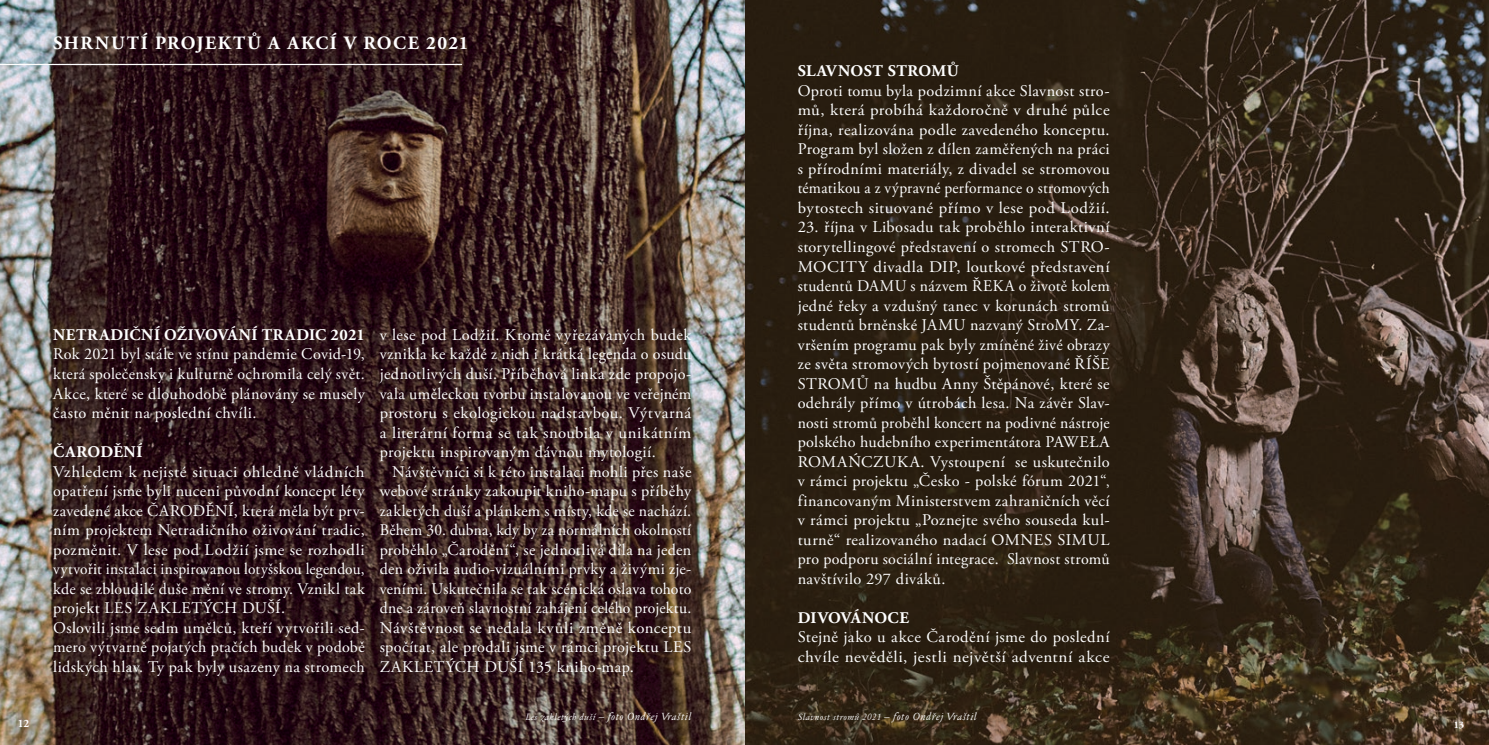
<style>
.page{position:relative;width:1489px;height:745px;background:#fff}
.page>*{position:absolute;margin:0;border:0;box-sizing:border-box;transform-origin:0 0}
.t1{font:700 18.75px "Adobe Garamond Pro";letter-spacing:.08em;color:#fff}
.t2{font:16.25px/19.5px "Adobe Garamond Pro";letter-spacing:.025em;color:#fff;text-align:justify}
.t3{font:16.25px/19.5px "Adobe Garamond Pro";letter-spacing:.025em;color:#fff;text-align:justify;scale:.95 1}
.t4{font:16.25px/19.5px "Adobe Garamond Pro";letter-spacing:.025em;color:#fff;text-align:justify;scale:1.05 1}
.t5{font:700 16.25px "Adobe Garamond Pro";letter-spacing:.035em;color:#fff}
.t6{font:700 16.25px "Adobe Garamond Pro";letter-spacing:.01em;color:#fff}
.t7{font:700 11.25px "Adobe Garamond Pro";color:#fff}
.t8{font:italic 10px "Jannon Text CE";letter-spacing:.05em;color:#fff}
.t9{font:700 10px "Adobe Garamond Pro";color:#fff}
.t10{font:italic 8.75px "Jannon Text CE";letter-spacing:.05em;color:#fff}
.s1{font-size:8.75px}
.s2{font-size:10px}
</style>
<div class="page">
<img style="left:744px;top:0;width:744px;height:744px">
<svg style="left:0;top:0;width:744px;height:744px;background:#442f2f"></svg>
<hr style="left:0;top:64px;width:462px;height:1px;background:#fff">
<p class="t1" style="left:53px;top:32px;width:417px">SHRNUTÍ PROJEKTŮ A AKCÍ V ROCE 2021</p>
<p class="t5" style="left:797px;top:62px;width:163px">SLAVNOST STROMŮ</p>
<p class="t2" style="left:797px;top:81px;width:313px">Oproti tomu byla podzimní akce Slavnost stro&shy;mů, která probíhá každoročně v druhé půlce října, realizována podle zavedeného konceptu.<br>Program byl složen z dílen zaměřených na práci s přírodními materiály, z divadel se stromovou tématikou a z výpravné performance o stromových bytostech situované přímo v lese pod Lodžií.</p>
<p class="t2" style="left:797px;top:218px;width:313px">23. října v Libosadu tak proběhlo interaktivní storytellingové představení o stromech STRO-MOCITY divadla DIP, loutkové představení studentů DAMU s názvem ŘEKA o životě kolem jedné řeky a vzdušný tanec v korunách stromů studentů brněnské JAMU nazvaný StroMY. Za&shy;vršením programu pak byly zmíněné živé obrazy ze světa stromových bytostí pojmenované ŘÍŠE STROMŮ na hudbu Anny Štěpánové, které se odehrály přímo v útrobách lesa. Na závěr Slav&shy;nosti stromů proběhl koncert na podivné nástroje polského hudebního experimentátora PAWEŁA ROMAŃCZUKA. Vystoupení se uskutečnilo v rámci projektu „Česko - polské fórum 2021“‚ financovaným Ministerstvem zahraničních věcí v rámci projektu „Poznejte svého souseda kul&shy;turně“ realizovaného nadací OMNES SIMUL pro podporu sociální integrace. Slavnost stromů navštívilo 297 diváků.</p>
<p class="t6" style="left:797px;top:608px;width:113px">DIVOVÁNOCE</p>
<p class="t2" style="left:797px;top:627px;width:313px">Stejně jako u akce Čarodění jsme do poslední chvíle nevěděli, jestli největší adventní akce</p>
<p class="t5" style="left:53px;top:325px;width:313px">NETRADIČNÍ OŽIVOVÁNÍ TRADIC 2021</p>
<p class="t2" style="left:53px;top:345px;width:313px">Rok 2021 byl stále ve stínu pandemie Covid-19, která společensky i kulturně ochromila celý svět.<br>Akce, které se dlouhodobě plánovány se musely často měnit na poslední chvíli.</p>
<p class="t5" style="left:53px;top:442px;width:91px">ČARODĚNÍ</p>
<p class="t4" style="left:53px;top:462px;width:298px">Vzhledem k nejisté situaci ohledně vládních opatření jsme byli nuceni původní koncept léty zavedené akce ČARODĚNÍ, která měla být prv&shy;ním projektem Netradičního oživování tradic, pozměnit. V lese pod Lodžií jsme se rozhodli vytvořit instalaci inspirovanou lotyšskou legendou, kde se zbloudilé duše mění ve stromy. Vznikl tak projekt LES ZAKLETÝCH DUŠÍ.</p>
<p class="t2" style="left:53px;top:618px;width:313px">Oslovili jsme sedm umělců, kteří vytvořili sed&shy;mero výtvarně pojatých ptačích budek v podobě lidských hlav. Ty pak byly usazeny na stromech</p>
<p class="t2" style="left:380px;top:325px;width:313px">v lese pod Lodžií. Kromě vyřezávaných budek vznikla ke každé z nich i krátká legenda o osudu jednotlivých duší. Příběhová linka zde propojo&shy;vala uměleckou tvorbu instalovanou ve veřejném prostoru s ekologickou nadstavbou. Výtvarná a literární forma se tak snoubila v unikátním projektu inspirovaným dávnou mytologií.</p>
<p class="t2" style="left:380px;top:462px;width:313px;text-indent:13px">Návštěvníci si k této instalaci mohli přes naše webové stránky zakoupit kniho-mapu s příběhy zakletých duší a plánkem s místy, kde se nachází.</p>
<p class="t3" style="left:380px;top:520px;width:329px">Během 30. dubna, kdy by za normálních okolností proběhlo „Čarodění“, se jednotlivá díla na jeden den oživila audio-vizuálními prvky a živými zje&shy;veními. Uskutečnila se tak scénická oslava tohoto dne a zároveň slavnostní zahájení celého projektu.<br>Návštěvnost se nedala kvůli změně konceptu spočítat, ale prodali jsme v rámci projektu LES ZAKLETÝCH DUŠÍ 135 kniho-map.</p>
<p class="t8" style="left:525px;top:710px;width:167px"><span class="s1">Les zakletých duší</span> – foto Ondřej Vraštil</p>
<p class="t10" style="left:797px;top:711px;width:181px">Slavnost stromů 2021 <span class="s2">– foto Ondřej Vraštil</span></p>
<p class="t7" style="left:18px;top:716px;width:13px">12</p>
<p class="t9" style="left:1453px;top:718px;width:12px">13</p>
</div>
